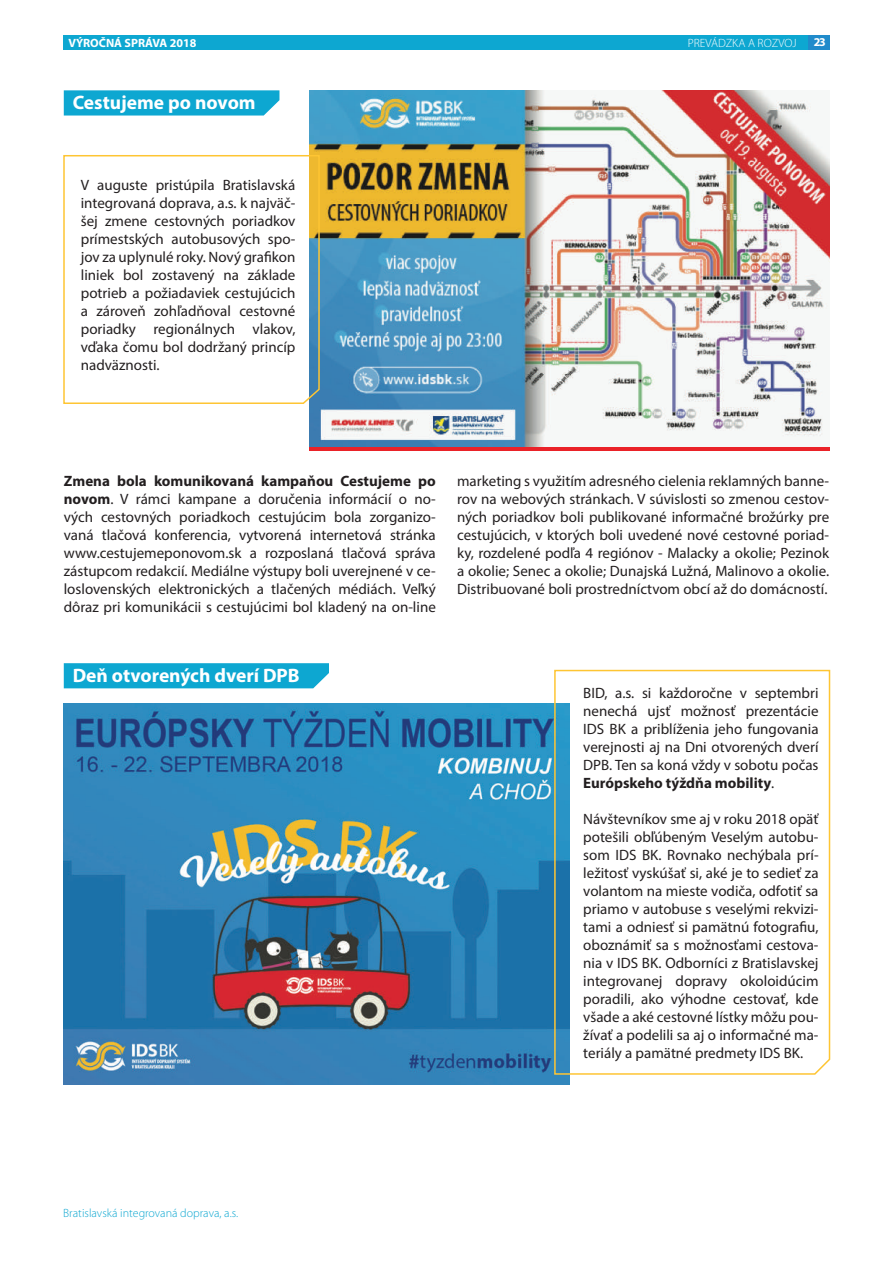
<style>
.page{position:relative;width:893px;height:1263px;background:#fff}
.page>*{position:absolute;margin:0;border:0;box-sizing:border-box;transform-origin:0 0}
.t1{font:700 19.5px "Myriad Pro";color:#fff}
.t2{font:15px/18px "Myriad Pro";color:#231f20;text-align:justify}
.t3{font:300 12px "Myriad Pro";color:#0da7d1}
.t4{font:700 12px "Myriad Pro";color:#fff}
.t5{font:300 12px "Myriad Pro";color:#fff}
.s1{font-weight:700}
</style>
<div class="page">
<div style="left:63px;top:35px;width:767px;height:14px;background:#0da7d1"></div>
<div style="left:808px;top:35px;width:22px;height:14px;background:#208bcb"></div>
<img style="left:64px;top:704px;width:505px;height:381px">
<img style="left:309px;top:90px;width:520px;height:357px">
<div style="left:64px;top:663px;width:265px;height:25px;background:#0da7d1"></div>
<svg style="left:64px;top:90px;width:215px;height:26px"></svg>
<svg style="left:553px;top:669px;width:278px;height:406px"></svg>
<svg style="left:63px;top:154px;width:257px;height:251px"></svg>
<hr style="left:309px;top:447px;width:521px;height:4px;background:#ea2228">
<p class="t4" style="left:69px;top:35px;width:129px">VÝROČNÁ SPRÁVA 2018</p>
<p class="t4" style="left:814px;top:34px;width:13px">23</p>
<p class="t5" style="left:688px;top:36px;width:110px">PREVÁDZKA A ROZVOJ</p>
<h1 class="t1" style="left:73px;top:90px;width:184px">Cestujeme po novom</h1>
<p class="t2" style="left:81px;top:176px;width:216px">V auguste pristúpila Bratislavská integrovaná doprava, a.s. k najväč&shy;šej zmene cestovných poriadkov prímestských autobusových spo&shy;jov za uplynulé roky. Nový grafikon liniek bol zostavený na základe potrieb a požiadaviek cestujúcich a zároveň zohľadňoval cestovné poriadky regionálnych vlakov, vďaka čomu bol dodržaný princíp nadväznosti.</p>
<p class="t2" style="left:64px;top:472px;width:374px"><span class="s1">Zmena bola komunikovaná kampaňou Cestujeme po novom</span>. V rámci kampane a doručenia informácií o no&shy;vých cestovných poriadkoch cestujúcim bola zorganizo&shy;vaná tlačová konferencia, vytvorená internetová stránka www.cestujemeponovom.sk a rozposlaná tlačová správa zástupcom redakcií. Mediálne výstupy boli uverejnené v ce&shy;loslovenských elektronických a tlačených médiách. Veľký dôraz pri komunikácii s cestujúcimi bol kladený na on-line</p>
<p class="t2" style="left:457px;top:472px;width:374px">marketing s využitím adresného cielenia reklamných banne&shy;rov na webových stránkach. V súvislosti so zmenou cestov&shy;ných poriadkov boli publikované informačné brožúrky pre cestujúcich, v ktorých boli uvedené nové cestovné poriad&shy;ky, rozdelené podľa 4 regiónov - Malacky a okolie; Pezinok a okolie; Senec a okolie; Dunajská Lužná, Malinovo a okolie.<br>Distribuované boli prostredníctvom obcí až do domácností.</p>
<h1 class="t1" style="left:73px;top:662px;width:229px">Deň otvorených dverí DPB</h1>
<p class="t3" style="left:63px;top:1206px;width:176px">Bratislavská integrovaná doprava, a.s.</p>
<p class="t2" style="left:583px;top:684px;width:237px">BID, a.s. si každoročne v septembri nenechá ujsť možnosť prezentácie IDS BK a priblíženia jeho fungovania verejnosti aj na Dni otvorených dverí DPB. Ten sa koná vždy v sobotu počas <span class="s1">Európskeho týždňa mobility</span>.</p>
<p class="t2" style="left:583px;top:810px;width:237px">Návštevníkov sme aj v roku 2018 opäť potešili obľúbeným Veselým autobu&shy;som IDS BK. Rovnako nechýbala prí&shy;ležitosť vyskúšať si, aké je to sedieť za volantom na mieste vodiča, odfotiť sa priamo v autobuse s veselými rekvizi&shy;tami a odniesť si pamätnú fotografiu, oboznámiť sa s možnosťami cestova&shy;nia v IDS BK. Odborníci z Bratislavskej integrovanej dopravy okoloidúcim poradili, ako výhodne cestovať, kde všade a aké cestovné lístky môžu pou&shy;žívať a podelili sa aj o informačné ma&shy;teriály a pamätné predmety IDS BK.</p>
</div>
